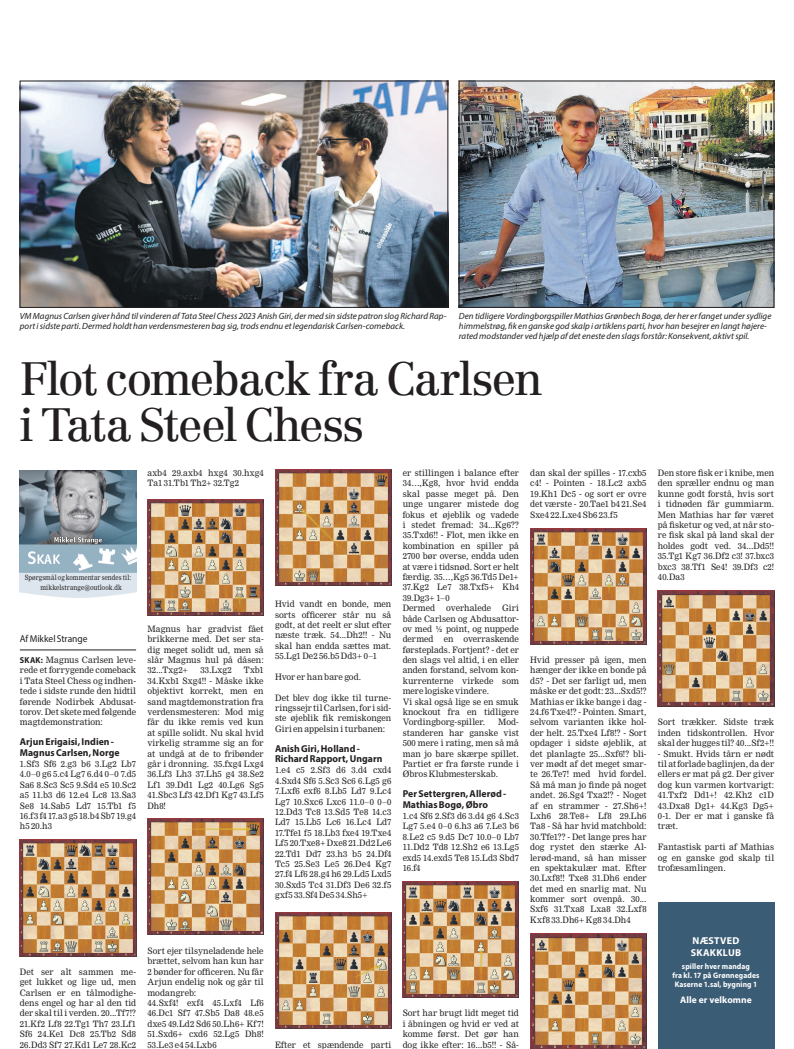
<style>
.page{position:relative;width:794px;height:1049px;background:#fff}
.page>*{position:absolute;margin:0;border:0;box-sizing:border-box;transform-origin:0 0}
.t1{font:46px/46px "Centennial LT Std";letter-spacing:-.04em;color:#231f20}
.t2{font:700 10px/10.3px "Myriad Pro";letter-spacing:.005em;color:#231f20}
.t3{font:10px "Myriad Pro";color:#231f20;scale:.95 1}
.t4{font:700 10px/12px "Myriad Pro";letter-spacing:.03em;color:#fff}
.t5{font:700 9.5px "Myriad Pro";letter-spacing:.005em;color:#fff}
.t6{font:italic 9px/10px "Myriad Pro";letter-spacing:.005em;color:#231f20}
.t7{font:8.6px/10.4px "Nimrod MT Std";letter-spacing:.005em;color:#231f20;text-align:justify}
.t8{font:700 8px/9px "Myriad Pro";letter-spacing:.015em;color:#fff;text-align:center;scale:.94 1}
.t9{font:7px/9.5px "Nimrod MT Std";letter-spacing:.015em;color:#231f20;scale:.87 1}
.s1{font-family:"Myriad Pro";font-weight:700}
</style>
<div class="page">
<hr style="left:20px;top:650px;width:116px;height:1px;background:#231f20">
<img style="left:20px;top:470px;width:116px;height:127px">
<img style="left:275px;top:913px;width:116px;height:116px">
<img style="left:530px;top:528px;width:116px;height:117px">
<img style="left:530px;top:933px;width:116px;height:116px">
<img style="left:20px;top:840px;width:116px;height:116px">
<img style="left:275px;top:469px;width:116px;height:116px">
<img style="left:147px;top:819px;width:117px;height:116px">
<img style="left:147px;top:499px;width:117px;height:117px">
<img style="left:22px;top:83px;width:424px;height:223px">
<div style="left:20px;top:81px;width:428px;height:227px;border:1px solid #231f20"></div>
<img style="left:461px;top:83px;width:311px;height:223px">
<div style="left:459px;top:81px;width:315px;height:227px;border:1px solid #231f20"></div>
<div style="left:658px;top:902px;width:116px;height:147px;background:#3b5c75"></div>
<img style="left:403px;top:881px;width:116px;height:117px">
<img style="left:658px;top:590px;width:116px;height:116px">
<p class="t6" style="left:20px;top:310px;width:428px">VM Magnus Carlsen giver hånd til vinderen af Tata Steel Chess 2023 Anish Giri, der med sin sidste patron slog Richard Rap&shy;port i sidste parti. Dermed holdt han verdensmesteren bag sig, trods endnu et legendarisk Carlsen-comeback.</p>
<p class="t6" style="left:459px;top:310px;width:314px">Den tidligere Vordingborgspiller Mathias Grønbech Bogø, der her er fanget under sydlige himmelstrøg, fik en ganske god skalp i artiklens parti, hvor han besejrer en langt højere&shy;rated modstander ved hjælp af det eneste den slags forstår: Konsekvent, aktivt spil.</p>
<h1 class="t1" style="left:20px;top:356px;width:524px">Flot comeback fra Carlsen i Tata Steel Chess</h1>
<p class="t7" style="left:147px;top:468px;width:118px">axb4 29.axb4 hxg4 30.hxg4<br>Ta1 31.Tb1 Th2+ 32.Tg2</p>
<p class="t9" style="left:40px;top:573px;width:106px;text-indent:-16px">Spørgsmål og kommentar sendes til: mikkelstrange@outlook.dk</p>
<p class="t3" style="left:20px;top:633px;width:73px">Af Mikkel Strange</p>
<p class="t7" style="left:20px;top:655px;width:118px"><span class="s1">SKAK:</span> Magnus Carlsen leve&shy;rede et forrygende comeback i Tata Steel Chess og indhen&shy;tede i sidste runde den hidtil førende Nodirbek Abdusat&shy;torov. Det skete med følgende magtdemonstration:</p>
<p class="t2" style="left:20px;top:736px;width:101px">Arjun Erigaisi, Indien -<br>Magnus Carlsen, Norge</p>
<p class="t7" style="left:20px;top:759px;width:118px">1.Sf3 Sf6 2.g3 b6 3.Lg2 Lb7<br>4.0–0 g6 5.c4 Lg7 6.d4 0–0 7.d5<br>Sa6 8.Sc3 Sc5 9.Sd4 e5 10.Sc2 a5 11.b3 d6 12.e4 Lc8 13.Sa3<br>Se8 14.Sab5 Ld7 15.Tb1 f5<br>16.f3 f4 17.a3 g5 18.b4 Sb7 19.g4 h5 20.h3</p>
<p class="t7" style="left:147px;top:624px;width:118px">Magnus har gradvist fået brikkerne med. Det ser sta&shy;dig meget solidt ud, men så slår Magnus hul på dåsen:<br>32...Txg2+</p>
<p class="t7" style="left:147px;top:665px;width:118px;text-indent:96px">Txb1<br>34.Kxb1 Sxg4!! - Måske ikke objektivt korrekt, men en sand magtdemonstration fra verdensmesteren: Mod mig får du ikke remis ved kun at spille solidt. Nu skal hvid virkelig stramme sig an for at undgå at de to fribønder går i dronning. 35.fxg4 Lxg4<br>36.Lf3 Lh3 37.Lh5 g4 38.Se2<br>Lf1 39.Dd1 Lg2 40.Lg6 Sg5<br>41.Sbc3 Lf3 42.Df1 Kg7 43.Lf5<br>Dh8!</p>
<p class="t7" style="left:200px;top:665px;width:33px">33.Lxg2</p>
<p class="t7" style="left:275px;top:599px;width:118px">Hvid vandt en bonde, men sorts officerer står nu så godt, at det reelt er slut efter næste træk. 54...Dh2!! - Nu skal han endda sættes mat.<br>55.Lg1 De2 56.b5 Dd3+ 0–1</p>
<p class="t7" style="left:275px;top:672px;width:88px">Hvor er han bare god.</p>
<p class="t7" style="left:275px;top:692px;width:118px">Det blev dog ikke til turne&shy;ringssejr til Carlsen, for i sid&shy;ste øjeblik fik remiskongen Giri en appelsin i turbanen:</p>
<p class="t2" style="left:275px;top:743px;width:109px">Anish Giri, Holland -<br>Richard Rapport, Ungarn</p>
<p class="t7" style="left:275px;top:765px;width:118px">1.e4 c5 2.Sf3 d6 3.d4 cxd4<br>4.Sxd4 Sf6 5.Sc3 Sc6 6.Lg5 g6<br>7.Lxf6 exf6 8.Lb5 Ld7 9.Lc4<br>Lg7 10.Sxc6 Lxc6 11.0–0 0–0<br>12.Dd3 Tc8 13.Sd5 Te8 14.c3<br>Ld7 15.Lb5 Lc6 16.Lc4 Ld7<br>17.Tfe1 f5 18.Lb3 fxe4 19.Txe4<br>Lf5 20.Txe8+ Dxe8 21.Dd2 Le6<br>22.Td1 Dd7 23.h3 b5 24.Df4<br>Tc5 25.Se3 Le5 26.De4 Kg7<br>27.f4 Lf6 28.g4 h6 29.Ld5 Lxd5<br>30.Sxd5 Tc4 31.Df3 De6 32.f5 gxf5 33.Sf4 De5 34.Sh5+</p>
<p class="t7" style="left:20px;top:966px;width:118px">Det ser alt sammen me&shy;get lukket og lige ud, men Carlsen er en tålmodighe&shy;dens engel og har al den tid der skal til i verden. 20...Tf7!?<br>21.Kf2 Lf8 22.Tg1 Th7 23.Lf1<br>Sf6 24.Ke1 Dc8 25.Tb2 Sd8<br>26.Dd3 Sf7 27.Kd1 Le7 28.Kc2</p>
<p class="t7" style="left:147px;top:946px;width:118px;text-align:left">Sort ejer tilsyneladende hele brættet, selvom han kun har<br>2 bønder for officeren. Nu får<br>Arjun endelig nok og går til modangreb:<br>44.Sxf4! exf4 45.Lxf4 Lf6<br>46.Dc1 Sf7 47.Sb5 Da8 48.e5 dxe5 49.Ld2 Sd6 50.Lh6+ Kf7!<br>51.Sxd6+ cxd6 52.Lg5 Dh8!<br>53.Le3 e4 54.Lxb6</p>
<p class="t7" style="left:275px;top:1039px;width:118px">Efter et spændende parti</p>
<p class="t7" style="left:403px;top:468px;width:118px;text-align:left">er stillingen i balance efter<br>34…,Kg8, hvor hvid endda skal passe meget på. Den unge ungarer mistede dog fokus et øjeblik og vadede i stedet fremad: 34...Kg6??<br>35.Txd6!! - Flot, men ikke en kombination en spiller på<br>2700 bør overse, endda uden at være i tidsnød. Sort er helt færdig. 35…,Kg5 36.Td5 De1+<br>37.Kg2 Le7 38.Txf5+ Kh4<br>39.Dg3+ 1–0<br>Dermed</p>
<p class="t7" style="left:403px;top:603px;width:118px;text-align:left;text-indent:99px">Giri både Carlsen og Abdusattor&shy;ov med ½ point, og nuppede dermed en overraskende førsteplads. Fortjent? - det er den slags vel altid, i en eller anden forstand, selvom kon&shy;kurrenterne virkede som mere logiske vindere.<br>Vi skal også lige se en smuk knockout fra en tidligere<br>Vordingborg-spiller.</p>
<p class="t7" style="left:446px;top:603px;width:46px">overhalede</p>
<p class="t7" style="left:403px;top:717px;width:118px;text-indent:96px">Mod&shy;standeren har ganske vist 500 mere i rating, men så må man jo bare skærpe spillet.<br>Partiet er fra første runde i Øbros Klubmesterskab.</p>
<p class="t2" style="left:403px;top:788px;width:105px">Per Settergren, Allerød -<br>Mathias Bogø, Øbro</p>
<p class="t7" style="left:403px;top:811px;width:118px">1.c4 Sf6 2.Sf3 d6 3.d4 g6 4.Sc3<br>Lg7 5.e4 0–0 6.h3 a6 7.Le3 b6<br>8.Le2 c5 9.d5 Dc7 10.0–0 Lb7<br>11.Dd2 Td8 12.Sh2 e6 13.Lg5 exd5 14.exd5 Te8 15.Ld3 Sbd7<br>16.f4</p>
<p class="t7" style="left:530px;top:468px;width:118px">dan skal der spilles - 17.cxb5 c4! - Pointen - 18.Lc2 axb5<br>19.Kh1 Dc5 - og sort er ovre det værste - 20.Tae1 b4 21.Se4<br>Sxe4 22.Lxe4 Sb6 23.f5</p>
<p class="t7" style="left:530px;top:655px;width:118px">Hvid presser på igen, men hænger der ikke en bonde på d5? - Det ser farligt ud, men måske er det godt: 23...Sxd5!?<br>Mathias er ikke bange i dag - 24.f6 Txe4!? - Pointen. Smart, selvom varianten ikke hol&shy;der helt. 25.Txe4 Lf8!? - Sort opdager i sidste øjeblik, at det planlagte 25...Sxf6!? bli&shy;ver mødt af det meget smar&shy;te 26.Te7! med hvid fordel.<br>Så må man jo finde på noget andet. 26.Sg4 Txa2!? - Noget af en strammer - 27.Sh6+!<br>Lxh6 28.Te8+ Lf8 29.Lh6<br>Ta8 - Så har hvid matchbold:<br>30.Tfe1?? - Det lange pres har dog rystet den stærke Al&shy;lerød-mand, så han misser en spektakulær mat. Efter 30.Lxf8!! Txe8 31.Dh6 ender det med en snarlig mat. Nu kommer sort ovenpå. 30...<br>Sxf6 31.Txa8 Lxa8 32.Lxf8<br>Kxf8 33.Dh6+ Kg8 34.Dh4</p>
<p class="t7" style="left:403px;top:1008px;width:118px">Sort har brugt lidt meget tid i åbningen og hvid er ved at komme først. Det gør han dog ikke efter: 16...b5!! - Så-</p>
<p class="t7" style="left:658px;top:468px;width:118px">Den store fisk er i knibe, men den spræller endnu og man kunne godt forstå, hvis sort i tidnøden får gummiarm.<br>Men Mathias har før været på fisketur og ved, at når sto&shy;re fisk skal på land skal der holdes godt ved. 34...Dd5!!<br>35.Tg1 Kg7 36.Df2 c3! 37.bxc3 bxc3 38.Tf1 Se4! 39.Df3 c2!<br>40.Da3</p>
<p class="t7" style="left:658px;top:717px;width:118px">Sort trækker. Sidste træk inden tidskontrollen. Hvor skal der hugges til? 40...Sf2+!!</p>
<p class="t7" style="left:658px;top:748px;width:118px">- Smukt. Hvids tårn er nødt til at forlade baglinjen, da der ellers er mat på g2. Der giver dog kun varmen kortvarigt:<br>41.Txf2 Dd1+! 42.Kh2 c1D 43.Dxa8 Dg1+ 44.Kg3 Dg5+ 0-1. Der er mat i ganske få træt.</p>
<p class="t7" style="left:658px;top:842px;width:118px">Fantastisk parti af Mathias og en ganske god skalp til trofæsamlingen.</p>
<p class="t4" style="left:691px;top:935px;width:52px">NÆSTVED<br>SKAKKLUB</p>
<p class="t8" style="left:672px;top:961px;width:94px">spiller hver mandag<br>fra kl. 17 på Grønnegades<br>Kaserne 1.sal, bygning 1</p>
<p class="t5" style="left:680px;top:993px;width:73px">Alle er velkomne</p>
</div>
